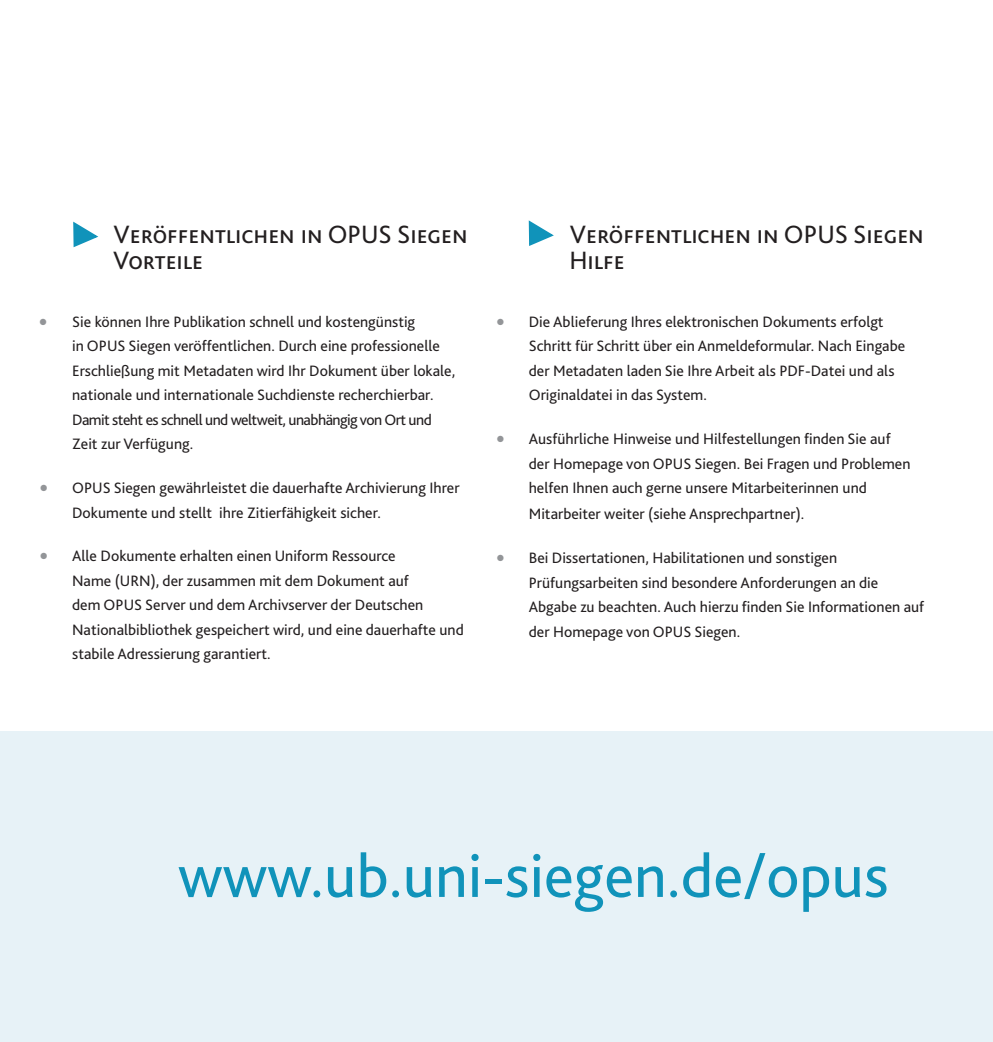
<style>
.page{position:relative;width:993px;height:1042px;background:#fff}
.page>*{position:absolute;margin:0;border:0;box-sizing:border-box;transform-origin:0 0}
.t1{font:63px "Bliss 2";color:#1093ba}
.heading_3{font:26.25px "Bliss 2";color:#231f20}
.heading_3-2{font:15.75px/24.5px "Bliss 2";color:#231f20}
.heading_3-3{font:15.75px/24.5px "Bliss 2";letter-spacing:-.035em;color:#231f20}
.s1{color:#939598}
</style>
<div class="page">
<div style="left:0;top:732px;width:992px;height:310px;background:#e7f2f7"></div>
<svg style="left:73px;top:221px;width:26px;height:27px"></svg>
<svg style="left:528px;top:220px;width:26px;height:26px"></svg>
<p class="heading_3" style="left:114px;top:218px;width:355px">Veröffentlichen in OPUS Siegen</p>
<p class="heading_3" style="left:113px;top:244px;width:91px">Vorteile</p>
<p class="heading_3-2" style="left:39px;top:309px;width:377px"><span class="s1">•</span> Sie können Ihre Publikation schnell und kostengünstig</p>
<p class="heading_3-2" style="left:72px;top:333px;width:369px">in OPUS Siegen veröffentlichen. Durch eine professionelle</p>
<p class="heading_3-2" style="left:72px;top:358px;width:384px">Erschließung mit Metadaten wird Ihr Dokument über lokale,</p>
<p class="heading_3-2" style="left:72px;top:382px;width:363px">nationale und internationale Suchdienste recherchierbar.</p>
<p class="heading_3-3" style="left:72px;top:407px;width:361px">Damit steht es schnell und weltweit, unabhängig von Ort und<br>Zeit zur Verfügung.</p>
<p class="heading_3-2" style="left:40px;top:475px;width:421px"><span class="s1">•</span> OPUS Siegen gewährleistet die dauerhafte Archivierung Ihrer</p>
<p class="heading_3-2" style="left:72px;top:500px;width:310px">Dokumente und stellt ihre Zitierfähigkeit sicher.</p>
<p class="heading_3-2" style="left:40px;top:543px;width:357px"><span class="s1">•</span> Alle Dokumente erhalten einen Uniform Ressource</p>
<p class="heading_3-2" style="left:72px;top:568px;width:338px">Name (URN), der zusammen mit dem Dokument auf</p>
<p class="heading_3-2" style="left:72px;top:592px;width:393px">dem OPUS Server und dem Archivserver der Deutschen<br>Nationalbibliothek gespeichert wird, und eine dauerhafte und stabile Adressierung garantiert.</p>
<p class="heading_3" style="left:569px;top:218px;width:355px">Veröffentlichen in OPUS Siegen</p>
<p class="heading_3" style="left:569px;top:244px;width:57px">Hilfe</p>
<p class="heading_3-2" style="left:528px;top:309px;width:378px;text-indent:-32px"><span class="s1">•</span> Die Ablieferung Ihres elektronischen Dokuments erfolgt Schritt für Schritt über ein Anmeldeformular. Nach Eingabe der Metadaten laden Sie Ihre Arbeit als PDF-Datei und als Originaldatei in das System.</p>
<p class="heading_3-2" style="left:528px;top:426px;width:383px;text-indent:-32px"><span class="s1">•</span> Ausführliche Hinweise und Hilfestellungen finden Sie auf der Homepage von OPUS Siegen. Bei Fragen und Problemen helfen Ihnen auch gerne unsere Mitarbeiterinnen und</p>
<p class="heading_3-2" style="left:528px;top:501px;width:277px">Mitarbeiter weiter (siehe Ansprechpartner).</p>
<p class="heading_3-2" style="left:528px;top:545px;width:397px;text-indent:-32px"><span class="s1">•</span> Bei Dissertationen, Habilitationen und sonstigen Prüfungsarbeiten sind besondere Anforderungen an die Abgabe zu beachten. Auch hierzu finden Sie Informationen auf der Homepage von OPUS Siegen.</p>
<p class="t1" style="left:178px;top:837px;width:712px">www.ub.uni-siegen.de/opus</p>
</div>
